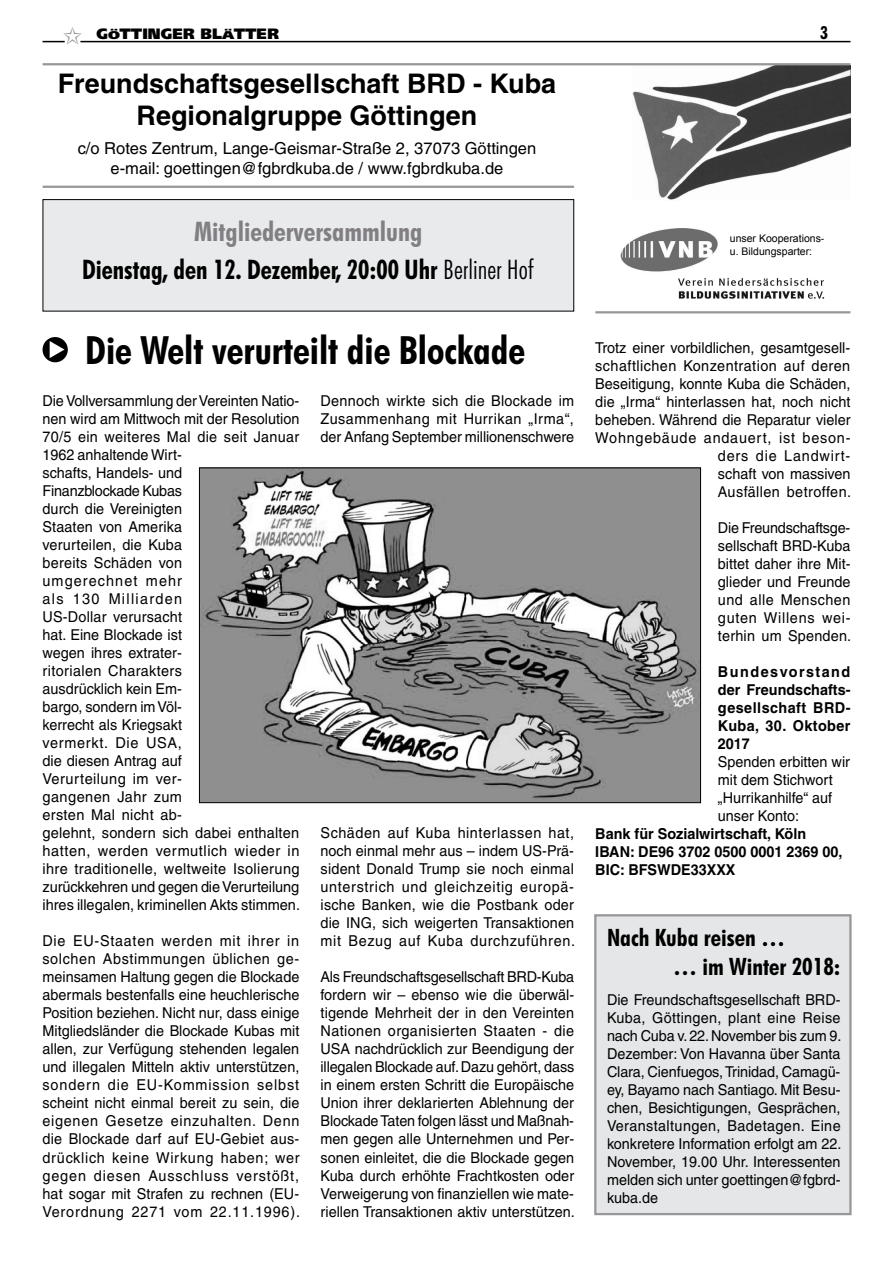
<style>
.page{position:relative;width:893px;height:1263px;background:#fff}
.page>*{position:absolute;margin:0;border:0;box-sizing:border-box;transform-origin:0 0}
.t1{font:700 condensed 39px "Futura BT";color:#000}
.t2{font:700 condensed 27px/38.4px "Futura BT";color:#000;text-align:center;scale:.95 1}
.t3{font:700 27px/32.4px "Helvetica";color:#000;text-align:center}
.t4{font:700 condensed 24px/28.8px "Futura BT";color:#000}
.t5{font:700 condensed 18px "Futura BT";color:#000}
.t6{font:16.5px/19.8px "Helvetica";color:#000;text-align:center}
.t7{font:15px/18px "Helvetica";letter-spacing:.005em;color:#000;text-align:justify;scale:.96 1}
.t8{font:700 15px/18px "Helvetica";color:#000;text-align:justify;scale:.96 1}
.t9{font:900 15px "Frutiger";color:#000}
.t10{font:10.5px/12.6px "Arial";color:#000}
.s1{font-size:11.25px}
.s2{color:#817f84}
.s3{font-weight:300}
</style>
<div class="page">
<div style="left:595px;top:915px;width:255px;height:299px;background:#e4e6e7"></div>
<div style="left:594px;top:914px;width:258px;height:301px;border:2px solid #97979b"></div>
<div style="left:43px;top:200px;width:531px;height:111px;background:#e8eaeb"></div>
<div style="left:43px;top:199px;width:531px;height:112px;border:1px solid #000"></div>
<img style="left:632px;top:65px;width:218px;height:135px">
<hr style="left:43px;top:186px;width:531px;height:2px;background:#97979b">
<hr style="left:43px;top:63px;width:807px;height:2px;background:#97979b">
<hr style="left:80px;top:41px;width:770px;height:1px;background:#000">
<img style="left:620px;top:228px;width:205px;height:71px">
<hr style="left:595px;top:311px;width:255px;height:2px;background:#97979b">
<div style="left:43px;top:337px;width:25px;height:25px;background:#000;border-radius:50%"></div>
<svg style="left:50px;top:341px;width:14px;height:17px"></svg>
<img style="left:201px;top:469px;width:498px;height:332px">
<svg style="left:43px;top:40px;width:39px;height:3px"></svg>
<p class="t9" style="left:97px;top:24px;width:184px">G<span class="s1">Ö</span>TTINGER BL<span class="s1">Ä</span>TTER</p>
<p class="t5" style="left:820px;top:22px;width:9px">3</p>
<h2 class="t3" style="left:58px;top:67px;width:500px">Freundschaftsgesellschaft BRD - Kuba<br>Regionalgruppe Göttingen</h2>
<p class="t6" style="left:78px;top:139px;width:460px">c/o Rotes Zentrum, Lange-Geismar-Straße 2, 37073 Göttingen e-mail: goettingen@fgbrdkuba.de / www.fgbrdkuba.de</p>
<h2 class="t2" style="left:82px;top:212px;width:476px"><span class="s2">Mitgliederversammlung<br></span>Dienstag, den 12. Dezember, 20:00 Uhr <span class="s3">Berliner Hof</span></h2>
<h1 class="t1" style="left:85px;top:326px;width:442px">Die Welt verurteilt die Blockade</h1>
<p class="t7" style="left:43px;top:392px;width:270px;text-align:left">Die Vollversammlung der Vereinten Natio&shy;nen wird am Mittwoch mit der Resolution<br>70/5 ein weiteres Mal die seit Januar<br>1962 anhaltende Wirt-<br>schafts, Handels- und<br>Finanzblockade Kubas<br>durch die Vereinigten<br>Staaten von Amerika<br>verurteilen, die Kuba<br>bereits Schäden von<br>umgerechnet mehr<br>als 130 Milliarden<br>US-Dollar verursacht<br>hat. Eine Blockade ist<br>wegen ihres extrater-<br>ritorialen Charakters<br>ausdrücklich kein Em-<br>bargo, sondern im Völ-<br>kerrecht als Kriegsakt<br>vermerkt. Die USA,<br>die diesen Antrag auf<br>Verurteilung im ver-<br>gangenen Jahr zum<br>ersten Mal nicht ab-<br>gelehnt, sondern sich dabei enthalten hatten, werden vermutlich wieder in ihre traditionelle, weltweite Isolierung zurückkehren und gegen die Verurteilung ihres illegalen, kriminellen Akts stimmen.</p>
<p class="t7" style="left:43px;top:932px;width:270px">Die EU-Staaten werden mit ihrer in solchen Abstimmungen üblichen ge&shy;meinsamen Haltung gegen die Blockade abermals bestenfalls eine heuchlerische Position beziehen. Nicht nur, dass einige Mitgliedsländer die Blockade Kubas mit allen, zur Verfügung stehenden legalen und illegalen Mitteln aktiv unterstützen, sondern die EU-Kommission selbst scheint nicht einmal bereit zu sein, die eigenen Gesetze einzuhalten. Denn die Blockade darf auf EU-Gebiet aus&shy;drücklich keine Wirkung haben; wer gegen diesen Ausschluss verstößt, hat sogar mit Strafen zu rechnen (EU-Verordnung 2271 vom 22.11.1996).</p>
<p class="t7" style="left:321px;top:392px;width:266px">Dennoch wirkte sich die Blockade im Zusammenhang mit Hurrikan „Irma“, der Anfang September millionenschwere</p>
<p class="t7" style="left:321px;top:824px;width:267px">Schäden auf Kuba hinterlassen hat, noch einmal mehr aus – indem US-Prä&shy;sident Donald Trump sie noch einmal unterstrich und gleichzeitig europä&shy;ische Banken, wie die Postbank oder die ING, sich weigerten Transaktionen mit Bezug auf Kuba durchzuführen.</p>
<p class="t7" style="left:321px;top:968px;width:266px">Als Freundschaftsgesellschaft BRD-Kuba fordern wir – ebenso wie die überwäl&shy;tigende Mehrheit der in den Vereinten Nationen organisierten Staaten - die USA nachdrücklich zur Beendigung der illegalen Blockade auf. Dazu gehört, dass in einem ersten Schritt die Europäische Union ihrer deklarierten Ablehnung der Blockade Taten folgen lässt und Maßnah&shy;men gegen alle Unternehmen und Per&shy;sonen einleitet, die die Blockade gegen Kuba durch erhöhte Frachtkosten oder Verweigerung von finanziellen wie mate&shy;riellen Transaktionen aktiv unterstützen.</p>
<p class="t10" style="left:730px;top:232px;width:96px">unser Kooperations&shy;u. Bildungsparter:</p>
<p class="t7" style="left:595px;top:339px;width:268px;text-align:right">Trotz einer vorbildlichen, gesamtgesell&shy;schaftlichen Konzentration auf deren<br>Beseitigung, konnte Kuba die Schäden, die „Irma“ hinterlassen hat, noch nicht beheben. Während die Reparatur vieler<br>Wohngebäude andauert, ist beson&shy;ders die Landwirt-<br>schaft von massiven<br>Ausfällen betroffen.</p>
<p class="t7" style="left:718px;top:519px;width:140px">Die Freundschaftsge&shy;sellschaft BRD-Kuba bittet daher ihre Mit&shy;glieder und Freunde und alle Menschen guten Willens wei&shy;terhin um Spenden.</p>
<p class="t8" style="left:718px;top:662px;width:140px">Bundesvorstand der Freundschafts&shy;gesellschaft BRD-Kuba, 30. Oktober 2017</p>
<p class="t7" style="left:718px;top:753px;width:139px;text-align:left">Spenden erbitten wir mit dem Stichwort „Hurrikanhilfe“ auf unser Konto:</p>
<p class="t8" style="left:595px;top:824px;width:259px;text-align:left">Bank für Sozialwirtschaft, Köln<br>IBAN: DE96 3702 0500 0001 2369 00,<br>BIC: BFSWDE33XXX</p>
<h3 class="t4" style="left:673px;top:923px;width:169px;text-indent:-66px">Nach Kuba reisen …<br>… im Winter 2018:</h3>
<p class="t7" style="left:607px;top:990px;width:246px">Die Freundschaftsgesellschaft BRD-Kuba, Göttingen, plant eine Reise nach Cuba v. 22. November bis zum 9.<br>Dezember: Von Havanna über Santa Clara, Cienfuegos, Trinidad, Camagü&shy;ey, Bayamo nach Santiago. Mit Besu&shy;chen, Besichtigungen, Gesprächen, Veranstaltungen, Badetagen. Eine konkretere Information erfolgt am 22.<br>November, 19.00 Uhr. Interessenten melden sich unter goettingen@fgbrd&shy;kuba.de</p>
</div>
